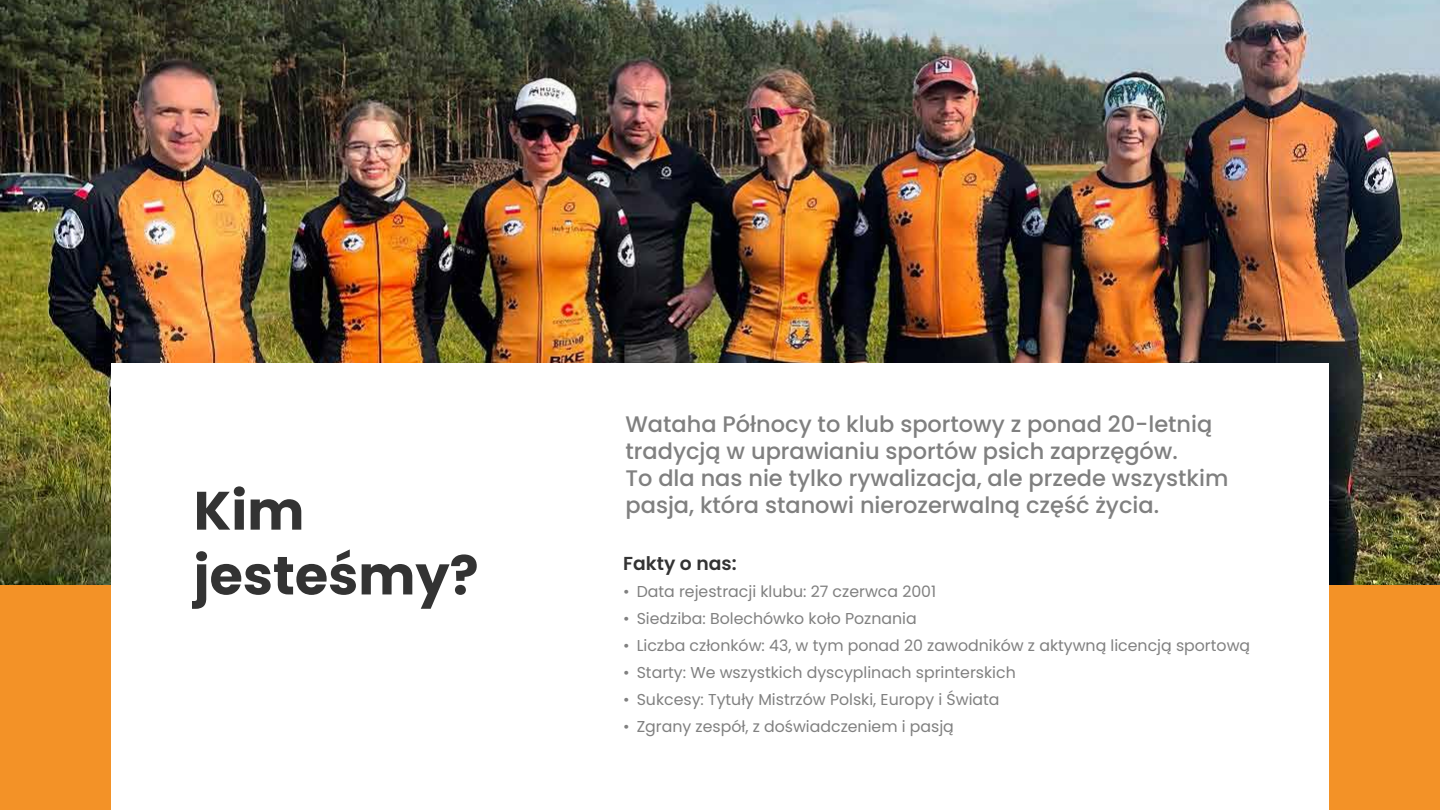
<style>
.page{position:relative;width:1440px;height:810px;background:#fff}
.page>*{position:absolute;margin:0;border:0;box-sizing:border-box;transform-origin:0 0}
.t1{font:700 54px/64.8px "Poppins";color:#333}
.t2{font:500 22.5px/27px "Poppins";color:#808080}
.t3{font:600 18.75px "Poppins";color:#333}
.t4{font:15.75px "Poppins";color:#808080}
</style>
<div class="page">
<img style="left:0;top:0;width:1440px;height:586px">
<div style="left:0;top:586px;width:1440px;height:224px;background:#f39227"></div>
<div style="left:111px;top:363px;width:1218px;height:446px;background:#fff"></div>
<h1 class="t1" style="left:194px;top:479px;width:286px">Kim jesteśmy?</h1>
<h2 class="t2" style="left:626px;top:411px;width:604px">Wataha Północy to klub sportowy z ponad 20-letnią tradycją w uprawianiu sportów psich zaprzęgów.<br>To dla nas nie tylko rywalizacja, ale przede wszystkim pasja, która stanowi nierozerwalną część życia.</h2>
<p class="t3" style="left:623px;top:553px;width:115px">Fakty o nas:</p>
<p class="t4" style="left:623px;top:583px;width:314px">• Data rejestracji klubu: 27 czerwca 2001</p>
<p class="t4" style="left:623px;top:610px;width:295px">• Siedziba: Bolechówko koło Poznania</p>
<p class="t4" style="left:623px;top:637px;width:628px">• Liczba członków: 43, w tym ponad 20 zawodników z aktywną licencją sportową</p>
<p class="t4" style="left:623px;top:664px;width:394px">• Starty: We wszystkich dyscyplinach sprinterskich</p>
<p class="t4" style="left:623px;top:691px;width:378px">• Sukcesy: Tytuły Mistrzów Polski, Europy i Świata</p>
<p class="t4" style="left:623px;top:718px;width:332px">• Zgrany zespół, z doświadczeniem i pasją</p>
</div>
